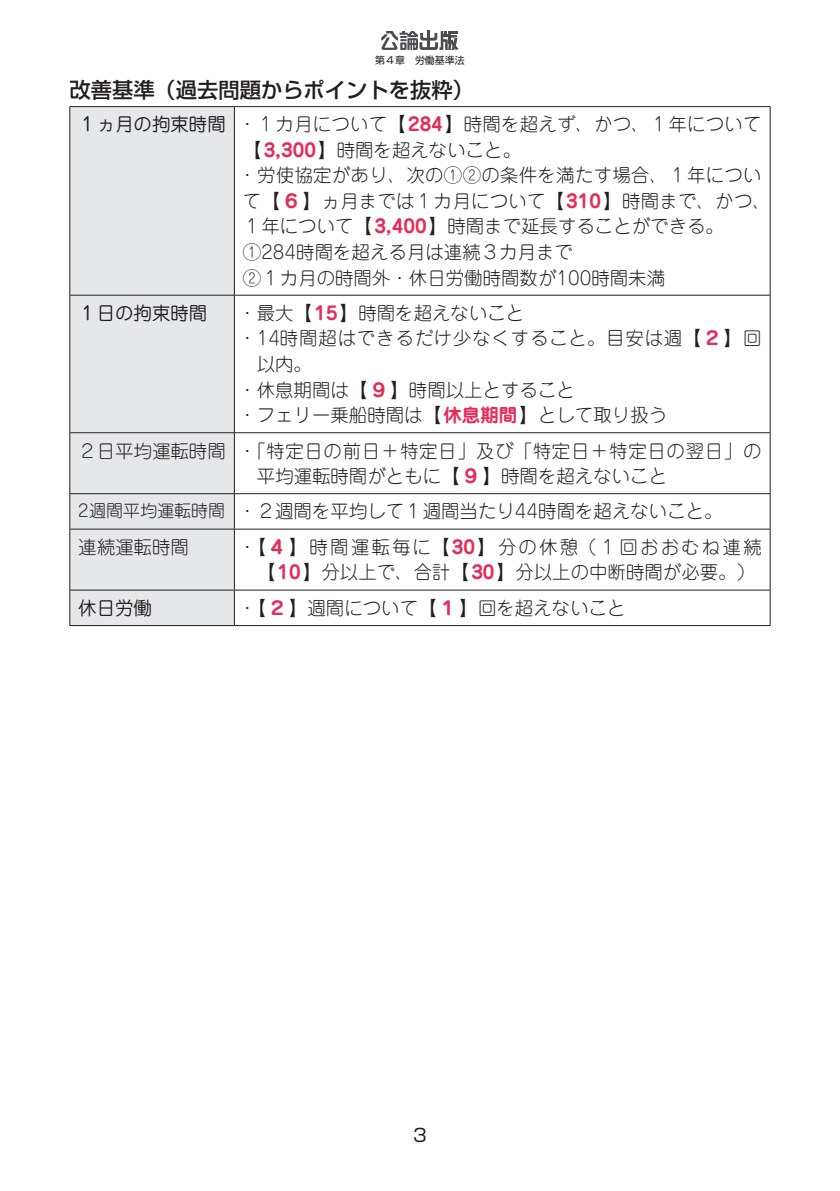
<style>
.page{position:relative;width:840px;height:1191px;background:#fff}
.page>*{position:absolute;margin:0;border:0;box-sizing:border-box;transform-origin:0 0}
.t1{font:500 21.2px "Shin Go Pro";color:#231f20}
.t2{font:300 18.4px/25.6px "Jun 101 Pro";color:#231f20}
.t3{font:300 18.4px/25.6px "Jun 101 Pro";letter-spacing:.115em;color:#231f20}
.t4{font:300 18.4px "Jun 101 Pro";letter-spacing:.045em;color:#231f20}
.t5{font:18.4px "Jun 201 Pro";color:#231f20}
.t6{font:18px "Shin Go Pro";color:#231f20}
.t7{font:10px "Shin Go Pro";color:#231f20}
.s1{font-family:"Jun 201 Pro";font-weight:400}
.s2{font-family:"Jun 501 Pro";font-weight:700;color:#e42c57}
.s3{font-size:17px}
</style>
<div class="page">
<svg style="left:381px;top:31px;width:77px;height:19px"></svg>
<div style="left:70px;top:107px;width:164px;height:518px;background:#e6e7e9"></div>
<svg style="left:235px;top:107px;width:534px;height:483px"></svg>
<hr style="left:234px;top:107px;width:1px;height:188px;background:#231f20">
<hr style="left:69px;top:295px;width:165px;height:1px;background:#231f20">
<hr style="left:234px;top:295px;width:536px;height:1px;background:#231f20">
<hr style="left:234px;top:295px;width:1px;height:137px;background:#231f20">
<hr style="left:69px;top:432px;width:165px;height:1px;background:#231f20">
<hr style="left:234px;top:432px;width:536px;height:1px;background:#231f20">
<hr style="left:234px;top:433px;width:1px;height:60px;background:#231f20">
<hr style="left:69px;top:493px;width:165px;height:1px;background:#231f20">
<hr style="left:234px;top:493px;width:536px;height:1px;background:#231f20">
<hr style="left:234px;top:494px;width:1px;height:35px;background:#231f20">
<hr style="left:69px;top:529px;width:165px;height:1px;background:#231f20">
<hr style="left:234px;top:529px;width:536px;height:1px;background:#231f20">
<hr style="left:234px;top:529px;width:1px;height:61px;background:#231f20">
<hr style="left:69px;top:590px;width:165px;height:1px;background:#231f20">
<hr style="left:234px;top:590px;width:536px;height:1px;background:#231f20">
<hr style="left:234px;top:590px;width:1px;height:35px;background:#231f20">
<hr style="left:69px;top:106px;width:165px;height:1px;background:#231f20">
<hr style="left:69px;top:107px;width:1px;height:188px;background:#231f20">
<hr style="left:234px;top:106px;width:536px;height:1px;background:#231f20">
<hr style="left:769px;top:107px;width:1px;height:188px;background:#231f20">
<hr style="left:69px;top:295px;width:1px;height:137px;background:#231f20">
<hr style="left:769px;top:295px;width:1px;height:137px;background:#231f20">
<hr style="left:69px;top:433px;width:1px;height:60px;background:#231f20">
<hr style="left:769px;top:433px;width:1px;height:60px;background:#231f20">
<hr style="left:69px;top:494px;width:1px;height:35px;background:#231f20">
<hr style="left:769px;top:494px;width:1px;height:35px;background:#231f20">
<hr style="left:69px;top:529px;width:1px;height:61px;background:#231f20">
<hr style="left:769px;top:529px;width:1px;height:61px;background:#231f20">
<hr style="left:69px;top:590px;width:1px;height:35px;background:#231f20">
<hr style="left:769px;top:590px;width:1px;height:35px;background:#231f20">
<hr style="left:234px;top:625px;width:536px;height:1px;background:#231f20">
<hr style="left:69px;top:625px;width:165px;height:1px;background:#231f20">
<p class="t7" style="left:375px;top:52px;width:91px">第４章　労働基準法</p>
<p class="t1" style="left:69px;top:73px;width:405px">改善基準（過去問題からポイントを抜粋）</p>
<p class="t2" style="left:238px;top:109px;width:533px;text-indent:-160px"><span class="s1">１ヵ月の拘束時間</span> ・１カ月について【<span class="s2">284</span>】時間を超えず、かつ、１年について【<span class="s2">3,300</span>】時間を超えないこと。<br>・労使協定があり、次の①②の条件を満たす場合、１年について【<span class="s2">６</span>】ヵ月までは１カ月について【<span class="s2">310</span>】時間まで、かつ、<br>１年について【<span class="s2">3,400</span>】時間まで延長することができる。<br>①284時間を超える月は連続３カ月まで<br>②１カ月の時間外・休日労働時間数が100時間未満</p>
<p class="t5" style="left:78px;top:298px;width:130px">１日の拘束時間</p>
<p class="t2" style="left:238px;top:298px;width:287px">・最大【<span class="s2">15</span>】時間を超えないこと</p>
<p class="t4" style="left:238px;top:324px;width:524px">・14時間超はできるだけ少なくすること。目安は週【<span class="s2">２</span>】回</p>
<p class="t2" style="left:256px;top:349px;width:57px">以内。</p>
<p class="t2" style="left:238px;top:375px;width:338px">・休息期間は【<span class="s2">９</span>】時間以上とすること</p>
<p class="t2" style="left:238px;top:400px;width:430px">・フェリー乗船時間は【<span class="s2">休息期間</span>】として取り扱う</p>
<p class="t2" style="left:256px;top:435px;width:506px;text-indent:-178px">２日平均運転時間 ・「特定日の前日＋特定日」及び「特定日＋特定日の翌日」の平均運転時間がともに【<span class="s2">９</span>】時間を超えないこと</p>
<p class="t2" style="left:78px;top:491px;width:645px;line-height:35.4px"><span class="s3">2週間平均運転時間</span> ・２週間を平均して１週間当たり44時間を超えないこと。連続運転時間</p>
<p class="t3" style="left:256px;top:532px;width:506px;text-indent:-18px">・【<span class="s2">４</span>】時間運転毎に【<span class="s2">30</span>】分の休憩（１回おおむね連続【<span class="s2">10</span>】分以上で、合計【<span class="s2">30</span>】分以上の中断時間が必要。）</p>
<p class="t5" style="left:78px;top:593px;width:75px">休日労働</p>
<p class="t2" style="left:238px;top:593px;width:388px">・【<span class="s2">２</span>】週間について【<span class="s2">１</span>】回を超えないこと</p>
<p class="t6" style="left:413px;top:1120px;width:15px">3</p>
</div>
